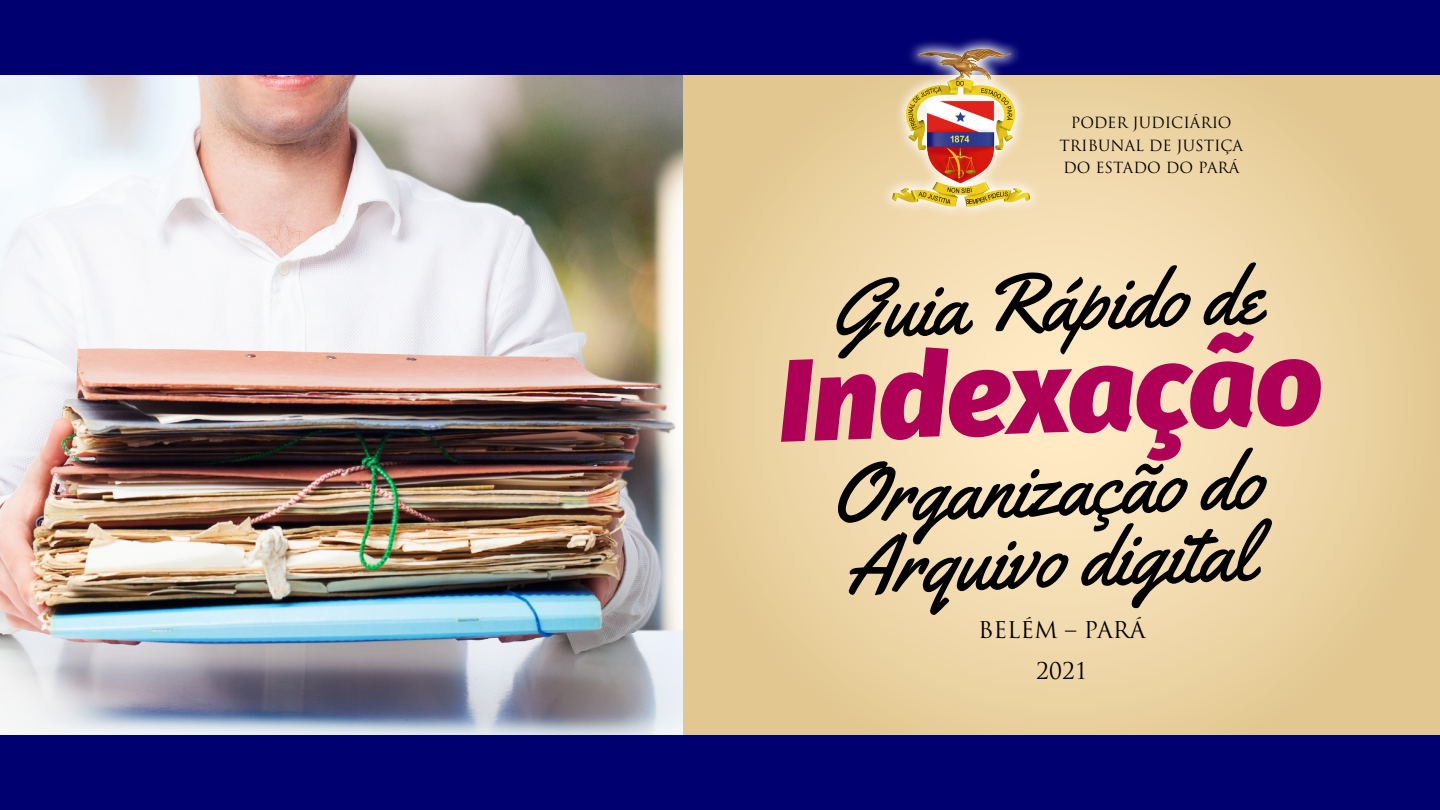
<style>
.page{position:relative;width:1440px;height:810px;background:#000070}
.page>*{position:absolute;margin:0;border:0;box-sizing:border-box;transform-origin:0 0}
.t1{font:italic 800 117px "Fira Sans";color:#af0058}
.t2{font:82.5px/71.2px "Yellowtail";color:#000}
.t3{font:22.5px/41.2px "Trajan Pro";color:#000;text-align:center}
.t4{font:15px/22.5px "Trajan Pro";color:#000;text-align:center}
</style>
<div class="page">
<svg style="left:682px;top:75px;width:758px;height:660px;background:#edd4a5"></svg>
<img style="left:1px;top:75px;width:681px;height:660px">
<svg style="left:880px;top:38px;width:162px;height:181px"></svg>
<img style="left:892px;top:45px;width:138px;height:164px">
<p class="t4" style="left:1059px;top:111px;width:185px">PODER JUDICIÁRIO<br>TRIBUNAL DE JUSTIÇA<br>DO ESTADO DO PARÁ</p>
<h2 class="t2" style="left:830px;top:274px;width:433px;rotate:-2deg">Guia Rápido de</h2>
<h1 class="t1" style="left:775px;top:295px;width:545px;rotate:-2deg">Indexação</h1>
<h2 class="t2" style="left:829px;top:459px;width:435px;rotate:-2deg">Organização do<br>Arquivo digital</h2>
<h3 class="t3" style="left:978px;top:609px;width:169px">BELÉM – PARÁ<br>2021</h3>
</div>
